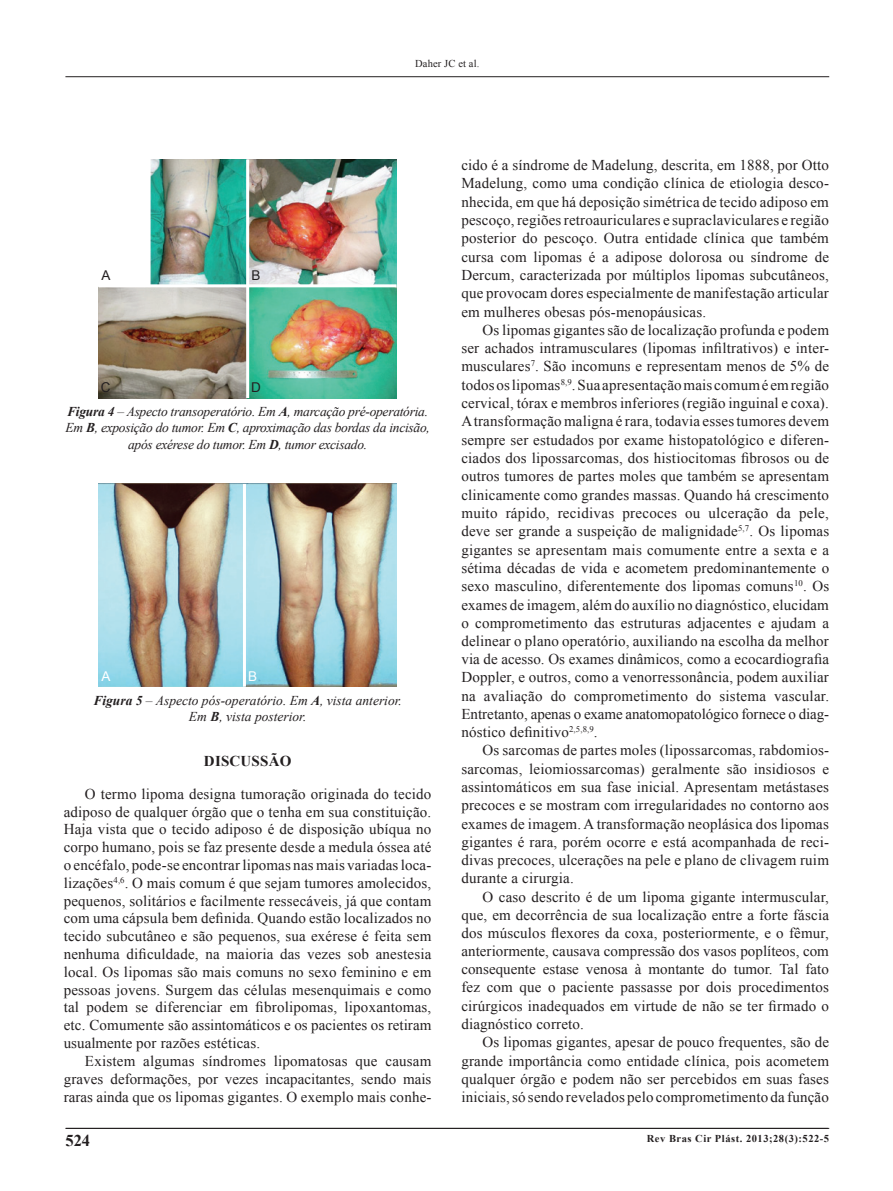
<style>
.page{position:relative;width:893px;height:1191px;background:#fff}
.page>*{position:absolute;margin:0;border:0;box-sizing:border-box;transform-origin:0 0}
.t1{font:700 16.5px "Times New Roman";color:#231f20}
.t2{font:15px/18.3px "Times New Roman";letter-spacing:.01em;color:#231f20;text-align:justify}
.t3{font:700 15px "Times New Roman";letter-spacing:.015em;color:#231f20}
.t4{font:italic 13.5px/16.5px "Times New Roman";letter-spacing:-.02em;color:#231f20;text-align:center}
.t5{font:italic 13.5px/16.5px "Times New Roman";color:#231f20;text-align:center}
.t6{font:13.5px "Arial";color:#231f20}
.t7{font:13.5px "Arial";color:#fff}
.t8{font:700 10.5px "Times New Roman";letter-spacing:.05em;color:#231f20}
.t9{font:10.5px "Times New Roman";letter-spacing:.01em;color:#231f20}
.s1{font-weight:700}
</style>
<div class="page">
<hr style="left:65px;top:1128px;width:764px;height:1px;background:#231f20">
<hr style="left:65px;top:76px;width:764px;height:1px;background:#231f20">
<img style="left:99px;top:159px;width:297px;height:239px">
<hr style="left:246px;top:159px;width:3px;height:239px;background:#fff">
<hr style="left:99px;top:284px;width:297px;height:3px;background:#fff">
<img style="left:99px;top:484px;width:297px;height:202px">
<hr style="left:243px;top:484px;width:3px;height:202px;background:#fff">
<p class="t9" style="left:415px;top:57px;width:66px">Daher JC et al.</p>
<p class="t6" style="left:102px;top:267px;width:11px">A</p>
<p class="t6" style="left:251px;top:267px;width:11px">B</p>
<p class="t6" style="left:101px;top:379px;width:11px">C</p>
<p class="t6" style="left:251px;top:379px;width:11px">D</p>
<p class="t4" style="left:66px;top:403px;width:366px"><span class="s1">Figura 4</span> – Aspecto transoperatório. Em <span class="s1">A</span>, marcação pré-operatória.<br>Em <span class="s1">B</span>, exposição do tumor. Em <span class="s1">C</span>, aproximação das bordas da incisão, após exérese do tumor. Em <span class="s1">D</span>, tumor excisado.</p>
<p class="t7" style="left:102px;top:667px;width:11px">A</p>
<p class="t7" style="left:248px;top:667px;width:11px">B</p>
<p class="t5" style="left:93px;top:691px;width:310px"><span class="s1">Figura 5</span> – Aspecto pós-operatório. Em <span class="s1">A</span>, vista anterior.<br>Em <span class="s1">B</span>, vista posterior.</p>
<p class="t3" style="left:204px;top:750px;width:89px">DISCUSSÃO</p>
<p class="t2" style="left:64px;top:784px;width:369px;line-height:17.9px;text-indent:21px">O termo lipoma designa tumoração originada do tecido adiposo de qualquer órgão que o tenha em sua constituição.<br>Haja vista que o tecido adiposo é de disposição ubíqua no corpo humano, pois se faz presente desde a medula óssea até o encéfalo, pode-se encontrar lipomas nas mais variadas loca&shy;lizações<sup>4,6</sup>. O mais comum é que sejam tumores amolecidos, pequenos, solitários e facilmente ressecáveis, já que contam com uma cápsula bem definida. Quando estão localizados no tecido subcutâneo e são pequenos, sua exérese é feita sem nenhuma dificuldade, na maioria das vezes sob anestesia local. Os lipomas são mais comuns no sexo feminino e em pessoas jovens. Surgem das células mesenquimais e como tal podem se diferenciar em fibrolipomas, lipoxantomas, etc. Comumente são assintomáticos e os pacientes os retiram usualmente por razões estéticas.</p>
<p class="t2" style="left:64px;top:1051px;width:369px;text-indent:21px">Existem algumas síndromes lipomatosas que causam graves deformações, por vezes incapacitantes, sendo mais raras ainda que os lipomas gigantes. O exemplo mais conhe-</p>
<p class="t2" style="left:461px;top:155px;width:369px">cido é a síndrome de Madelung, descrita, em 1888, por Otto Madelung, como uma condição clínica de etiologia desco&shy;nhecida, em que há deposição simétrica de tecido adiposo em pescoço, regiões retroauriculares e supraclaviculares e região posterior do pescoço. Outra entidade clínica que também cursa com lipomas é a adipose dolorosa ou síndrome de Dercum, caracterizada por múltiplos lipomas subcutâneos, que provocam dores especialmente de manifestação articular em mulheres obesas pós-menopáusicas.</p>
<p class="t2" style="left:461px;top:320px;width:369px;text-indent:21px">Os lipomas gigantes são de localização profunda e podem ser achados intramusculares (lipomas infiltrativos) e inter&shy;musculares<sup>7</sup>. São incomuns e representam menos de 5% de todos os lipomas<sup>8,9</sup>. Sua apresentação mais comum é em região cervical, tórax e membros inferiores (região inguinal e coxa).<br>A transformação maligna é rara, todavia esses tumores devem sempre ser estudados por exame histopatológico e diferen&shy;ciados dos lipossarcomas, dos histiocitomas fibrosos ou de outros tumores de partes moles que também se apresentam clinicamente como grandes massas. Quando há crescimento muito rápido, recidivas precoces ou ulceração da pele, deve ser grande a suspeição de malignidade<sup>5,7</sup>. Os lipomas gigantes se apresentam mais comumente entre a sexta e a sétima décadas de vida e acometem predominantemente o sexo masculino, diferentemente dos lipomas comuns<sup>10</sup>. Os exames de imagem, além do auxílio no diagnóstico, elucidam o comprometimento das estruturas adjacentes e ajudam a delinear o plano operatório, auxiliando na escolha da melhor via de acesso. Os exames dinâmicos, como a ecocardiografia Doppler, e outros, como a venorressonância, podem auxiliar na avaliação do comprometimento do sistema vascular.<br>Entretanto, apenas o exame anatomopatológico fornece o diag&shy;nóstico definitivo<sup>2,5,8,9</sup>.</p>
<p class="t2" style="left:461px;top:741px;width:369px;text-indent:21px">Os sarcomas de partes moles (lipossarcomas, rabdomios&shy;sarcomas, leiomiossarcomas) geralmente são insidiosos e assintomáticos em sua fase inicial. Apresentam metástases precoces e se mostram com irregularidades no contorno aos exames de imagem. A transformação neoplásica dos lipomas gigantes é rara, porém ocorre e está acompanhada de reci&shy;divas precoces, ulcerações na pele e plano de clivagem ruim durante a cirurgia.</p>
<p class="t2" style="left:461px;top:887px;width:369px;text-indent:21px">O caso descrito é de um lipoma gigante intermuscular, que, em decorrência de sua localização entre a forte fáscia dos músculos flexores da coxa, posteriormente, e o fêmur, anteriormente, causava compressão dos vasos poplíteos, com consequente estase venosa à montante do tumor. Tal fato fez com que o paciente passasse por dois procedimentos cirúrgicos inadequados em virtude de não se ter firmado o diagnóstico correto.</p>
<p class="t2" style="left:461px;top:1033px;width:369px;text-indent:21px">Os lipomas gigantes, apesar de pouco frequentes, são de grande importância como entidade clínica, pois acometem qualquer órgão e podem não ser percebidos em suas fases iniciais, só sendo revelados pelo comprometimento da função</p>
<p class="t1" style="left:65px;top:1129px;width:26px">524</p>
<p class="t8" style="left:647px;top:1131px;width:184px">Rev Bras Cir Plást. 2013;28(3):522-5</p>
</div>
